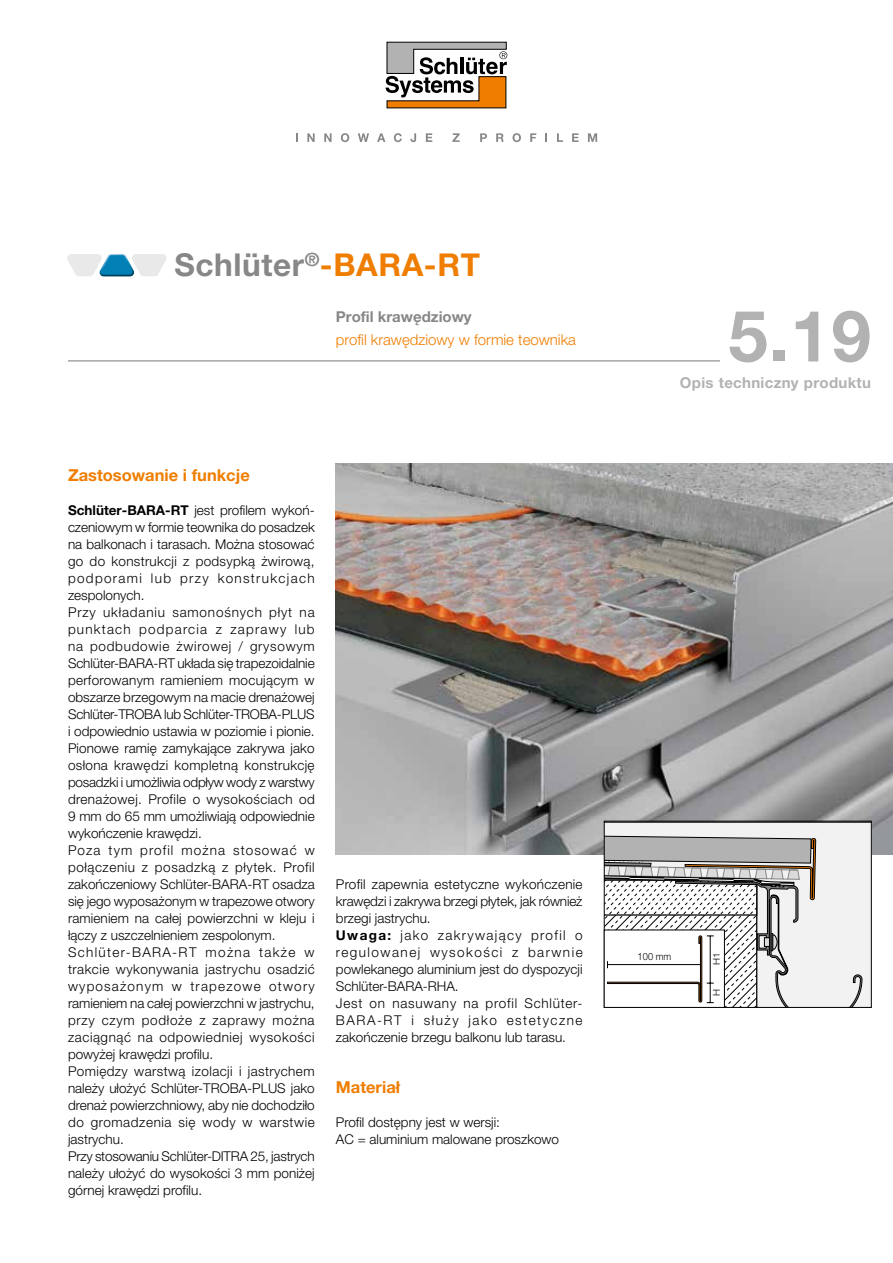
<style>
.page{position:relative;width:893px;height:1263px;background:#fff}
.page>*{position:absolute;margin:0;border:0;box-sizing:border-box;transform-origin:0 0}
.Datenblatt_Nr{font:700 71.25px "Helvetica Neue LT Pro";color:#b3b2b2}
.Titel{font:700 31.5px "Helvetica Neue LT Pro";letter-spacing:.02em;color:#878787}
.Überschrift{font:700 16.5px "Helvetica Neue LT Pro";color:#ef7d00}
.Untertitel_2{font:300 15px "Helvetica Neue LT Pro";color:#ef7d00}
.Datenblatt_Sprachen{font:700 15px "Helvetica Neue LT Pro";letter-spacing:.02em;color:#b3b2b2}
.Untertitel_1{font:700 15px "Helvetica Neue LT Pro";color:#878787}
.Fließtext{font:300 13.5px/17px "Helvetica Neue LT Pro";color:#000;text-align:justify}
.Fließtext-2{font:300 13.5px/17px "Helvetica Neue LT Pro";letter-spacing:.055em;color:#000}
.Zeichnungs-Texte{font:300 9.9px "Helvetica Neue LT Pro";color:#000;scale:.94 1}
.Zeichnungs-Texte-2{font:300 9.3px "Helvetica Neue LT Pro";color:#000;scale:1.06 1}
.s1{color:#ef7d00}
.s2{font-weight:700}
</style>
<div class="page">
<svg style="left:386px;top:42px;width:121px;height:66px"></svg>
<svg style="left:296px;top:133px;width:2px;height:9px"></svg>
<svg style="left:307px;top:133px;width:8px;height:9px"></svg>
<svg style="left:324px;top:133px;width:8px;height:9px"></svg>
<svg style="left:341px;top:133px;width:8px;height:9px"></svg>
<svg style="left:358px;top:133px;width:11px;height:9px"></svg>
<svg style="left:377px;top:133px;width:8px;height:9px"></svg>
<svg style="left:394px;top:133px;width:8px;height:9px"></svg>
<svg style="left:410px;top:133px;width:6px;height:9px"></svg>
<svg style="left:426px;top:133px;width:6px;height:9px"></svg>
<svg style="left:452px;top:133px;width:8px;height:9px"></svg>
<svg style="left:480px;top:133px;width:7px;height:9px"></svg>
<svg style="left:496px;top:133px;width:8px;height:9px"></svg>
<svg style="left:512px;top:133px;width:9px;height:9px"></svg>
<svg style="left:530px;top:133px;width:6px;height:9px"></svg>
<svg style="left:545px;top:133px;width:2px;height:9px"></svg>
<svg style="left:557px;top:133px;width:6px;height:9px"></svg>
<svg style="left:572px;top:133px;width:7px;height:9px"></svg>
<svg style="left:588px;top:133px;width:9px;height:9px"></svg>
<hr style="left:68px;top:360px;width:652px;height:1px;background:#878787">
<svg style="left:67px;top:254px;width:99px;height:22px"></svg>
<img style="left:336px;top:463px;width:557px;height:392px">
<svg style="left:862px;top:823px;width:8px;height:183px"></svg>
<svg style="left:604px;top:821px;width:258px;height:186px"></svg>
<div style="left:604px;top:929px;width:121px;height:79px;border:1px solid #000"></div>
<p class="Titel" style="left:174px;top:246px;width:307px">Schlüter<sup>®</sup><span class="s1">-BARA-RT</span></p>
<p class="Untertitel_1" style="left:336px;top:307px;width:137px">Profil krawędziowy</p>
<p class="Untertitel_2" style="left:336px;top:330px;width:242px">profil krawędziowy w formie teownika</p>
<p class="Überschrift" style="left:68px;top:464px;width:183px">Zastosowanie i funkcje</p>
<p class="Fließtext" style="left:68px;top:501px;width:248px"><span class="s2">Schlüter-BARA-RT</span> jest profilem wykoń&shy;czeniowym w formie teownika do posadzek na balkonach i tarasach. Można stosować go do konstrukcji z podsypką żwirową, podporami lub przy konstrukcjach zespolonych.</p>
<p class="Fließtext" style="left:68px;top:603px;width:248px">Przy układaniu samonośnych płyt na punktach podparcia z zaprawy lub na podbudowie żwirowej / grysowym Schlüter-BARA-RT układa się trapezoidalnie perforowanym ramieniem mocującym w obszarze brzegowym na macie drenażowej Schlüter-TROBA lub Schlüter-TROBA-PLUS i odpowiednio ustawia w poziomie i pionie.<br>Pionowe ramię zamykające zakrywa jako osłona krawędzi kompletną konstrukcję posadzki i umożliwia odpływ wody z warstwy drenażowej. Profile o wysokościach od 9 mm do 65 mm umożliwiają odpowiednie wykończenie krawędzi.</p>
<p class="Fließtext" style="left:68px;top:841px;width:248px">Poza tym profil można stosować w połączeniu z posadzką z płytek. Profil zakończeniowy Schlüter-BARA-RT osadza się jego wyposażonym w trapezowe otwory ramieniem na całej powierzchni w kleju i łączy z uszczelnieniem zespolonym.</p>
<p class="Fließtext" style="left:68px;top:943px;width:248px">Schlüter-BARA-RT można także w trakcie wykonywania jastrychu osadzić wyposażonym w trapezowe otwory ramieniem na całej powierzchni w jastrychu, przy czym podłoże z zaprawy można zaciągnąć na odpowiedniej wysokości powyżej krawędzi profilu.</p>
<p class="Fließtext" style="left:68px;top:1062px;width:248px">Pomiędzy warstwą izolacji i jastrychem należy ułożyć Schlüter-TROBA-PLUS jako drenaż powierzchniowy, aby nie dochodziło do gromadzenia się wody w warstwie jastrychu.</p>
<p class="Fließtext" style="left:68px;top:1147px;width:248px">Przy stosowaniu Schlüter-DITRA 25, jastrych należy ułożyć do wysokości 3 mm poniżej górnej krawędzi profilu.</p>
<p class="Fließtext" style="left:336px;top:875px;width:248px">Profil zapewnia estetyczne wykończenie krawędzi i zakrywa brzegi płytek, jak również brzegi jastrychu.</p>
<p class="Fließtext" style="left:336px;top:926px;width:248px"><span class="s2">Uwaga:</span> jako zakrywający profil o regulowanej wysokości z barwnie powlekanego aluminium jest do dyspozycji Schlüter-BARA-RHA.</p>
<p class="Fließtext-2" style="left:336px;top:994px;width:248px">Jest on nasuwany na profil Schlüter-<br>BARA-RT i służy jako estetyczne zakończenie brzegu balkonu lub tarasu.</p>
<p class="Überschrift" style="left:336px;top:1077px;width:66px">Materiał</p>
<p class="Fließtext" style="left:336px;top:1113px;width:166px">Profil dostępny jest w wersji:</p>
<p class="Fließtext" style="left:336px;top:1130px;width:225px">AC = aluminium malowane proszkowo</p>
<p class="Datenblatt_Nr" style="left:728px;top:292px;width:144px">5.19</p>
<p class="Datenblatt_Sprachen" style="left:680px;top:373px;width:193px">Opis techniczny produktu</p>
<p class="Zeichnungs-Texte" style="left:638px;top:950px;width:37px">100 mm</p>
<p class="Zeichnungs-Texte-2" style="left:711px;top:965px;width:13px;rotate:-90deg">H1</p>
<p class="Zeichnungs-Texte-2" style="left:711px;top:996px;width:8px;rotate:-90deg">H</p>
</div>
